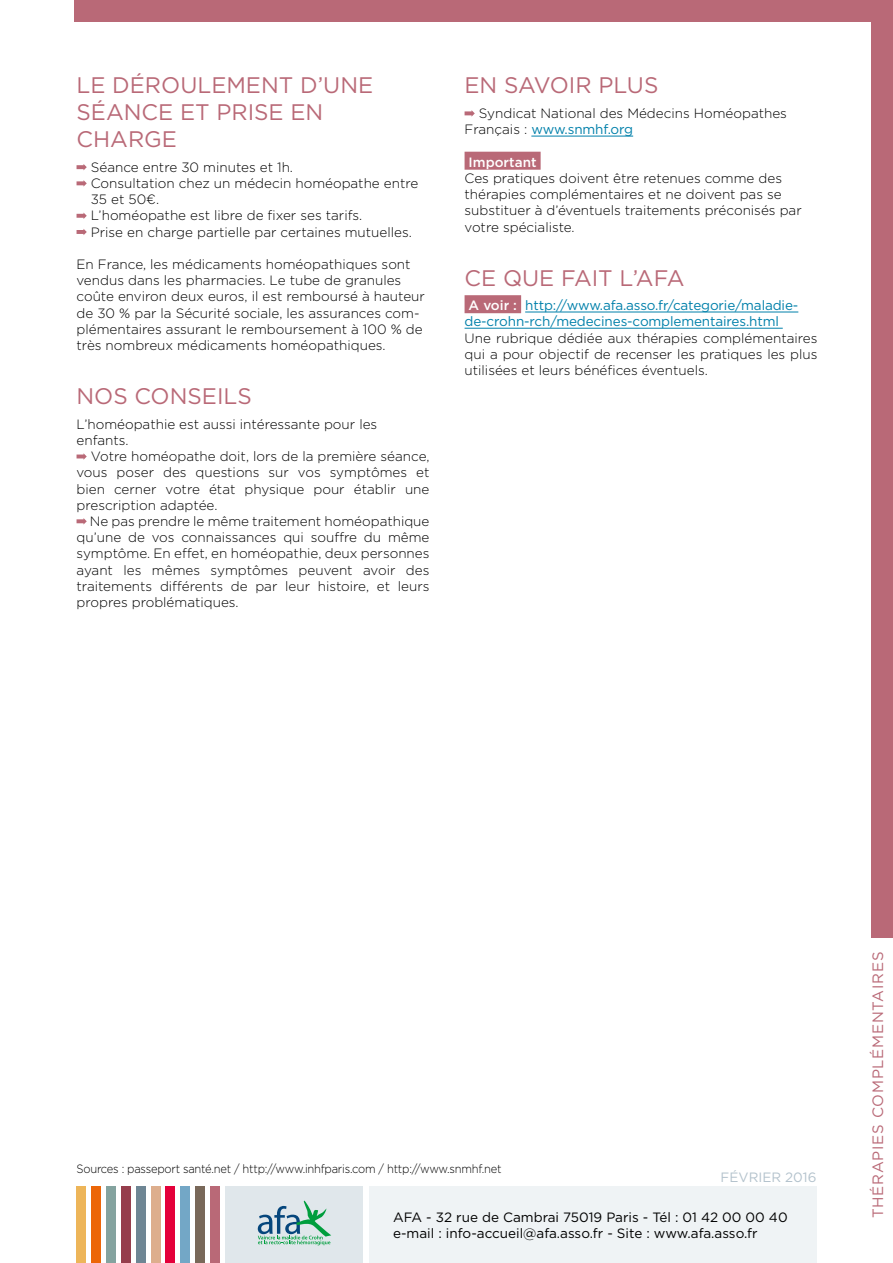
<style>
.page{position:relative;width:893px;height:1263px;background:#fff}
.page>*{position:absolute;margin:0;border:0;box-sizing:border-box;transform-origin:0 0}
.t1{font:22.5px/27px "Gotham";color:#b96977}
.t2{font:15px "Gotham";letter-spacing:.05em;color:#b96977}
.t3{font:300 13.5px/16.2px "Gotham";color:#000}
.t4{font:13.5px "Gotham";color:#000}
.t5{font:13.5px/16.2px "Gotham";letter-spacing:-.01em;color:#0080aa}
.t6{font:13.5px "Gotham";color:#b3c2cc}
.t7{font:500 13.5px "Gotham";color:#fff}
.t8{font:300 12px "Gotham";letter-spacing:-.02em;color:#000;scale:.93 1}
.s1{font-weight:400;color:#0080aa}
.s2{font-weight:500;color:#fff}
</style>
<div class="page">
<svg style="left:77px;top:164px;width:10px;height:6px"></svg>
<svg style="left:77px;top:180px;width:10px;height:7px"></svg>
<svg style="left:77px;top:212px;width:10px;height:7px"></svg>
<svg style="left:77px;top:229px;width:10px;height:6px"></svg>
<svg style="left:77px;top:453px;width:10px;height:7px"></svg>
<svg style="left:77px;top:518px;width:10px;height:7px"></svg>
<div style="left:872px;top:0;width:21px;height:938px;background:#b96977"></div>
<div style="left:74px;top:0;width:819px;height:21px;background:#b96977"></div>
<div style="left:225px;top:1186px;width:138px;height:77px;background:#e0e7eb"></div>
<div style="left:369px;top:1186px;width:447px;height:77px;background:#eff3f5"></div>
<svg style="left:258px;top:1200px;width:73px;height:45px"></svg>
<div style="left:77px;top:1186px;width:9px;height:77px;background:#edb559"></div>
<div style="left:151px;top:1186px;width:9px;height:77px;background:#ddae8d"></div>
<div style="left:91px;top:1186px;width:10px;height:77px;background:#ec6608"></div>
<div style="left:106px;top:1186px;width:10px;height:77px;background:#84a39f"></div>
<div style="left:166px;top:1186px;width:9px;height:77px;background:#e4003a"></div>
<div style="left:180px;top:1186px;width:10px;height:77px;background:#73a7c6"></div>
<div style="left:121px;top:1186px;width:10px;height:77px;background:#963e4d"></div>
<div style="left:195px;top:1186px;width:10px;height:77px;background:#796859"></div>
<div style="left:136px;top:1186px;width:10px;height:77px;background:#6e8694"></div>
<div style="left:210px;top:1186px;width:10px;height:77px;background:#b96977"></div>
<hr style="left:531px;top:136px;width:102px;height:1px;background:#0080aa">
<div style="left:465px;top:152px;width:76px;height:18px;background:#b96977"></div>
<div style="left:465px;top:295px;width:56px;height:18px;background:#b96977"></div>
<hr style="left:525px;top:312px;width:273px;height:1px;background:#0080aa">
<hr style="left:465px;top:328px;width:318px;height:1px;background:#0080aa">
<svg style="left:465px;top:110px;width:10px;height:7px"></svg>
<h1 class="t1" style="left:77px;top:71px;width:298px">LE DÉROULEMENT D’UNE<br>SÉANCE ET PRISE EN<br>CHARGE</h1>
<p class="t3" style="left:91px;top:159px;width:329px">Séance entre 30 minutes et 1h.<br>Consultation chez un médecin homéopathe entre 35 et 50€.<br>L’homéopathe est libre de fixer ses tarifs.<br>Prise en charge partielle par certaines mutuelles.</p>
<p class="t3" style="left:77px;top:256px;width:350px">En France, les médicaments homéopathiques sont vendus dans les pharmacies. Le tube de granules coûte environ deux euros, il est remboursé à hauteur de 30 % par la Sécurité sociale, les assurances com&shy;plémentaires assurant le remboursement à 100 % de très nombreux médicaments homéopathiques.</p>
<h1 class="t1" style="left:77px;top:382px;width:177px">NOS CONSEILS</h1>
<p class="t3" style="left:77px;top:415px;width:302px">L’homéopathie est aussi intéressante pour les enfants.</p>
<p class="t3" style="left:77px;top:448px;width:354px;text-align:justify;text-indent:14px">Votre homéopathe doit, lors de la première séance, vous poser des questions sur vos symptômes et bien cerner votre état physique pour établir une prescription adaptée.</p>
<p class="t3" style="left:77px;top:513px;width:354px;text-align:justify;text-indent:13px">Ne pas prendre le même traitement homéopathique qu’une de vos connaissances qui souffre du même symptôme. En effet, en homéopathie, deux personnes ayant les mêmes symptômes peuvent avoir des traitements différents de par leur histoire, et leurs propres problématiques.</p>
<h1 class="t1" style="left:465px;top:71px;width:195px">EN SAVOIR PLUS</h1>
<p class="t3" style="left:465px;top:105px;width:324px;text-indent:14px">Syndicat National des Médecins Homéopathes<br>Français : <span class="s1">www.snmhf.org</span></p>
<p class="t7" style="left:469px;top:153px;width:69px">Important</p>
<p class="t3" style="left:465px;top:170px;width:339px">Ces pratiques doivent être retenues comme des thérapies complémentaires et ne doivent pas se substituer à d’éventuels traitements préconisés par votre spécialiste.</p>
<h1 class="t1" style="left:465px;top:264px;width:221px">CE QUE FAIT L’AFA</h1>
<p class="t5" style="left:465px;top:297px;width:335px;text-indent:4px"><span class="s2">A voir :</span> http://www.afa.asso.fr/categorie/maladie&shy;de-crohn-rch/medecines-complementaires.html</p>
<p class="t3" style="left:465px;top:329px;width:354px;text-align:justify">Une rubrique dédiée aux thérapies complémentaires qui a pour objectif de recenser les pratiques les plus utilisées et leurs bénéfices éventuels.</p>
<p class="t8" style="left:77px;top:1161px;width:458px">Sources : passeport santé.net / http://www.inhfparis.com / http://www.snmhf.net</p>
<p class="t6" style="left:721px;top:1169px;width:97px">FÉVRIER 2016</p>
<p class="t4" style="left:393px;top:1209px;width:396px">AFA - 32 rue de Cambrai 75019 Paris - Tél : 01 42 00 00 40</p>
<p class="t4" style="left:393px;top:1225px;width:366px">e-mail : info-accueil@afa.asso.fr - Site : www.afa.asso.fr</p>
<p class="t2" style="left:868px;top:1218px;width:268px;rotate:-90deg">THÉRAPIES COMPLÉMENTAIRES</p>
</div>
